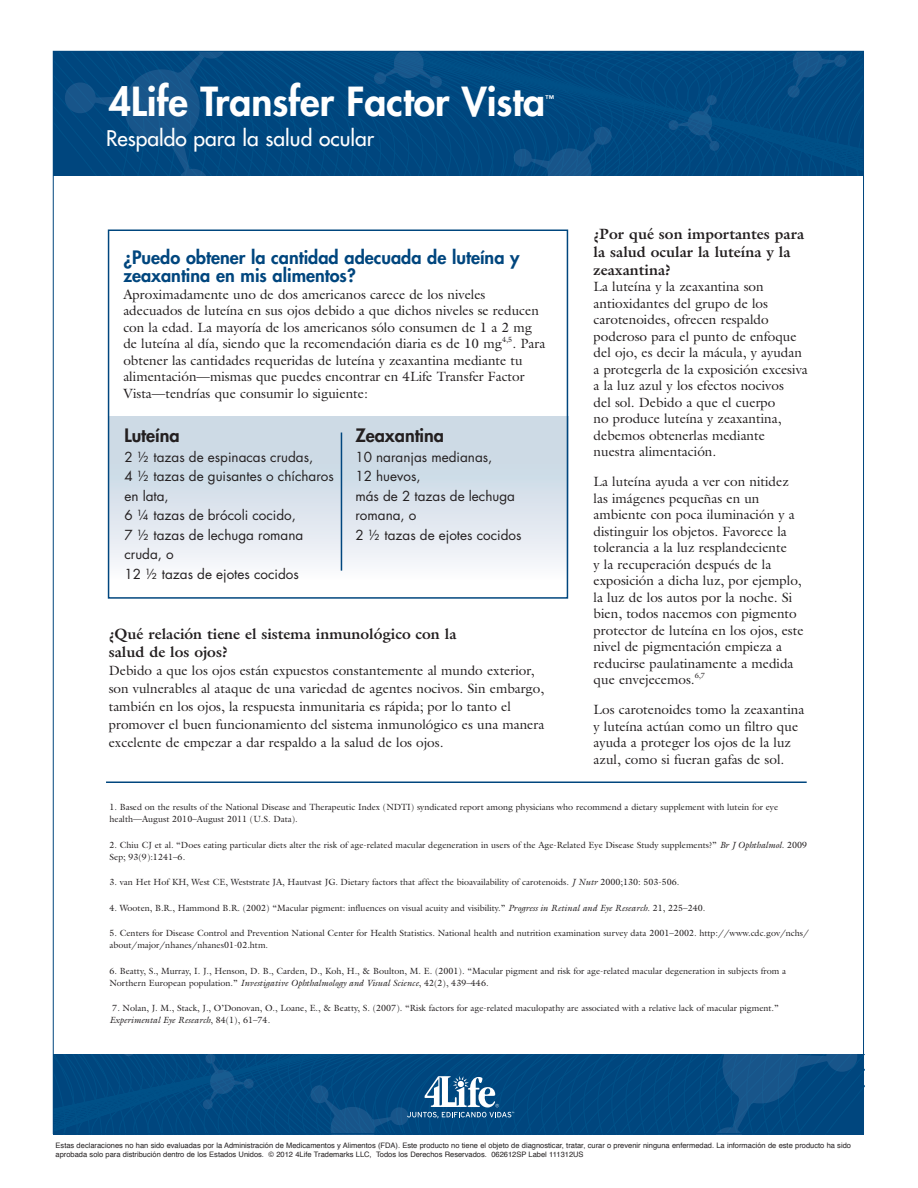
<style>
.page{position:relative;width:918px;height:1188px;background:#fff}
.page>*{position:absolute;margin:0;border:0;box-sizing:border-box;transform-origin:0 0}
.t1{font:800 39px "Futura Std";color:#fff}
.t2{font:500 21px "Futura Std";color:#fff}
.t3{font:800 18px/18px "Futura Std";color:#00467e}
.t4{font:800 18px "Futura Std";color:#231f20}
.t5{font:700 15px/18px "Galliard Std";color:#231f20}
.t6{font:13.5px/16.5px "Galliard Std";color:#231f20}
.t7{font:13.5px/19.5px "Futura Std";color:#231f20}
.t8{font:9px/12px "Galliard Std";color:#231f20}
.t9{font:800 9px "Futura Std";color:#fff}
.t10{font:7.5px/9px "Helvetica";color:#231f20}
.s1{font-style:italic}
</style>
<div class="page">
<div style="left:109px;top:417px;width:460px;height:163px;background:linear-gradient(to bottom,#c2d3e0,#f5f7fa)"></div>
<svg style="left:55px;top:53px;width:807px;height:123px;background:#024981"></svg>
<div style="left:108px;top:230px;width:460px;height:369px;border:2px solid #00467e"></div>
<hr style="left:341px;top:433px;width:1px;height:138px;background:#00467e">
<hr style="left:106px;top:782px;width:701px;height:1px;background:#00467e">
<svg style="left:53px;top:1054px;width:811px;height:81px;background:#064c83"></svg>
<p class="t1" style="left:109px;top:77px;width:438px">4Life Transfer Factor Vista</p>
<p class="t9" style="left:545px;top:93px;width:10px">™</p>
<p class="t2" style="left:106px;top:125px;width:270px">Respaldo para la salud ocular</p>
<p class="t3" style="left:123px;top:248px;width:398px">¿Puedo obtener la cantidad adecuada de luteína y zeaxantina en mis alimentos?</p>
<p class="t6" style="left:123px;top:285px;width:423px">Aproximadamente uno de dos americanos carece de los niveles adecuados de luteína en sus ojos debido a que dichos niveles se reducen con la edad. La mayoría de los americanos sólo consumen de 1 a 2 mg de luteína al día, siendo que la recomendación diaria es de 10 mg<sup>4,5</sup>. Para obtener las cantidades requeridas de luteína y zeaxantina mediante tu alimentación—mismas que puedes encontrar en 4Life Transfer Factor Vista—tendrías que consumir lo siguiente:</p>
<p class="t4" style="left:124px;top:424px;width:57px">Luteína</p>
<p class="t7" style="left:124px;top:447px;width:211px">2 ½ tazas de espinacas crudas,<br>4 ½ tazas de guisantes o chícharos en lata,</p>
<p class="t7" style="left:124px;top:505px;width:173px">6 ¼ tazas de brócoli cocido,</p>
<p class="t7" style="left:124px;top:525px;width:180px">7 ½ tazas de lechuga romana cruda, o</p>
<p class="t7" style="left:124px;top:564px;width:176px">12 ½ tazas de ejotes cocidos</p>
<p class="t4" style="left:355px;top:424px;width:90px">Zeaxantina</p>
<p class="t7" style="left:355px;top:447px;width:138px">10 naranjas medianas,</p>
<p class="t7" style="left:355px;top:466px;width:67px">12 huevos,</p>
<p class="t7" style="left:355px;top:486px;width:161px">más de 2 tazas de lechuga romana, o</p>
<p class="t7" style="left:355px;top:525px;width:168px">2 ½ tazas de ejotes cocidos</p>
<p class="t5" style="left:109px;top:624px;width:349px">¿Qué relación tiene el sistema inmunológico con la salud de los ojos?</p>
<p class="t6" style="left:109px;top:661px;width:437px;line-height:18px">Debido a que los ojos están expuestos constantemente al mundo exterior, son vulnerables al ataque de una variedad de agentes nocivos. Sin embargo, también en los ojos, la respuesta inmunitaria es rápida; por lo tanto el promover el buen funcionamiento del sistema inmunológico es una manera excelente de empezar a dar respaldo a la salud de los ojos.</p>
<p class="t5" style="left:594px;top:224px;width:212px">¿Por qué son importantes para la salud ocular la luteína y la zeaxantina?</p>
<p class="t6" style="left:594px;top:278px;width:216px">La luteína y la zeaxantina son antioxidantes del grupo de los carotenoides, ofrecen respaldo poderoso para el punto de enfoque del ojo, es decir la mácula, y ayudan a protegerla de la exposición excesiva a la luz azul y los efectos nocivos<br>del sol. Debido a que el cuerpo<br>no produce luteína y zeaxantina, debemos obtenerlas mediante nuestra alimentación.</p>
<p class="t6" style="left:594px;top:473px;width:212px">La luteína ayuda a ver con nitidez las imágenes pequeñas en un ambiente con poca iluminación y a distinguir los objetos. Favorece la tolerancia a la luz resplandeciente<br>y la recuperación después de la exposición a dicha luz, por ejemplo, la luz de los autos por la noche. Si bien, todos nacemos con pigmento protector de luteína en los ojos, este nivel de pigmentación empieza a reducirse paulatinamente a medida que envejecemos.<sup>6,7</sup></p>
<p class="t6" style="left:594px;top:701px;width:212px">Los carotenoides tomo la zeaxantina y luteína actúan como un filtro que ayuda a proteger los ojos de la luz azul, como si fueran gafas de sol.</p>
<p class="t8" style="left:110px;top:801px;width:670px">1. Based on the results of the National Disease and Therapeutic Index (NDTI) syndicated report among physicians who recommend a dietary supplement with lutein for eye health—August 2010–August 2011 (U.S. Data).</p>
<p class="t8" style="left:110px;top:839px;width:699px">2. Chiu CJ et al. “Does eating particular diets alter the risk of age-related macular degeneration in users of the Age-Related Eye Disease Study supplements?” <span class="s1">Br J Ophthalmol</span>. 2009<br>Sep; 93(9):1241–6.</p>
<p class="t8" style="left:110px;top:876px;width:571px">3. van Het Hof KH, West CE, Weststrate JA, Hautvast JG. Dietary factors that affect the bioavailability of carotenoids. <span class="s1">J Nutr</span> 2000;130: 503-506.</p>
<p class="t8" style="left:110px;top:902px;width:597px">4. Wooten, B.R., Hammond B.R. (2002) “Macular pigment: influences on visual acuity and visibility.” <span class="s1">Progress in Retinal and Eye Research</span>. 21, 225–240.</p>
<p class="t8" style="left:110px;top:927px;width:701px">5. Centers for Disease Control and Prevention National Center for Health Statistics. National health and nutrition examination survey data 2001–2002. http://www.cdc.gov/nchs/ about/major/nhanes/nhanes01-02.htm.</p>
<p class="t8" style="left:110px;top:965px;width:678px">6. Beatty, S., Murray, I. J., Henson, D. B., Carden, D., Koh, H., &amp; Boulton, M. E. (2001). “Macular pigment and risk for age-related macular degeneration in subjects from a<br>Northern European population.” <span class="s1">Investigative Ophthalmology and Visual Science</span>, 42(2), 439–446.</p>
<p class="t8" style="left:110px;top:1002px;width:671px;text-indent:3px">7. Nolan, J. M., Stack, J., O’Donovan, O., Loane, E., &amp; Beatty, S. (2007). “Risk factors for age-related maculopathy are associated with a relative lack of macular pigment.”<br><span class="s1">Experimental Eye Research</span>, 84(1), 61–74.</p>
<p class="t10" style="left:56px;top:1141px;width:797px">Estas declaraciones no han sido evaluadas por la Administración de Medicamentos y Alimentos (FDA). Este producto no tiene el objeto de diagnosticar, tratar, curar o prevenir ninguna enfermedad. La información de este producto ha sido aprobada solo para distribución dentro de los Estados Unidos. © 2012 4Life Trademarks LLC, Todos los Derechos Reservados. 062612SP Label 111312US</p>
</div>
